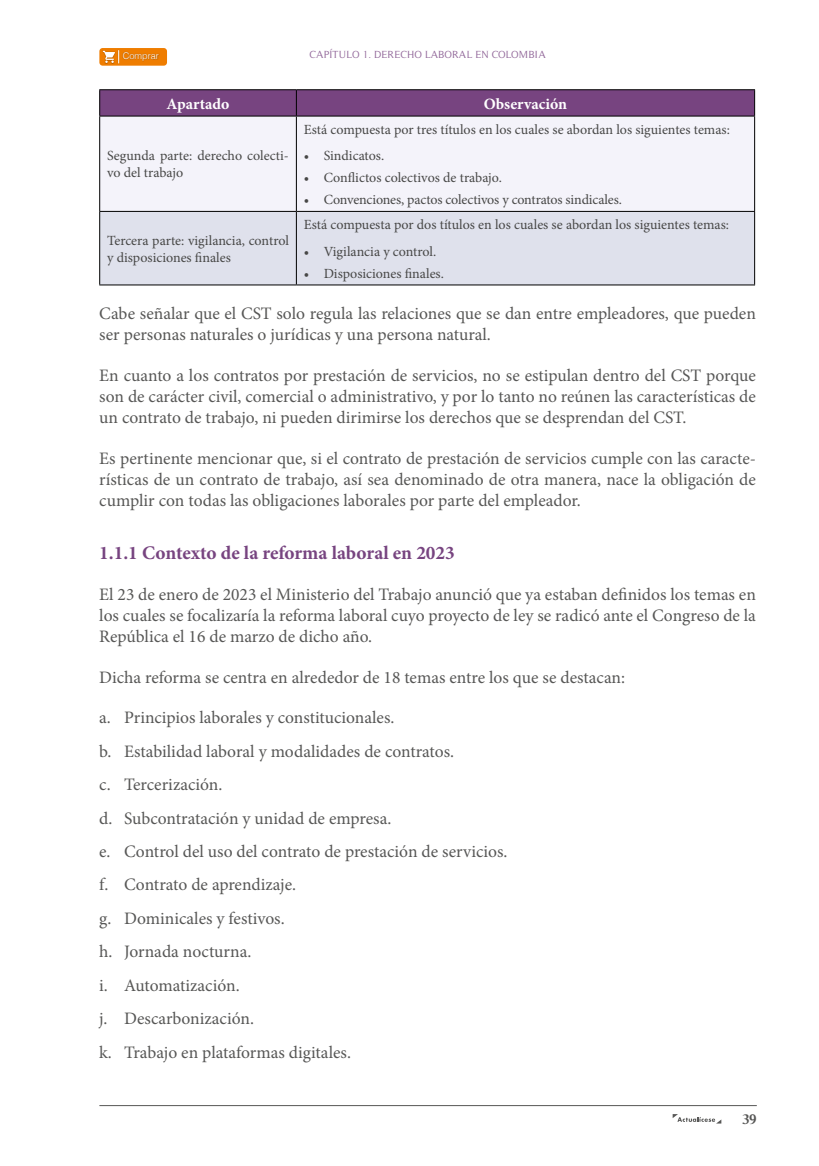
<style>
.page{position:relative;width:819px;height:1166px;background:#fff}
.page>*{position:absolute;margin:0;border:0;box-sizing:border-box;transform-origin:0 0}
.t1{font:700 19.25px "Minion Pro";color:#774480}
.t2{font:17.5px/33.4px "Minion Pro";color:#575756;text-align:justify}
.t3{font:700 15.75px "Minion Pro";color:#fff}
.t4{font:14px/16.8px "Minion Pro";color:#474746}
.t5{font:700 14px "Timeless";color:#575756}
.t6{font:10.5px "Timeless";color:#92689a}
.t7{font:300 9.1px "Helvetica";color:#fff}
</style>
<div class="page">
<hr style="left:99px;top:1105px;width:657px;height:1px;background:#575756">
<svg style="left:672px;top:1114px;width:49px;height:9px"></svg>
<div style="left:99px;top:48px;width:68px;height:18px;background:#ef7d00;border-radius:3px"></div>
<div style="left:122px;top:52px;width:38px;height:10px;background:#000;opacity:.28"></div>
<div style="left:102px;top:50px;width:14px;height:14px;background:#000;opacity:.28"></div>
<hr style="left:117px;top:49px;width:3px;height:16px;background:#000;opacity:.28">
<svg style="left:103px;top:51px;width:16px;height:12px"></svg>
<div style="left:100px;top:117px;width:654px;height:94px;background:#f4f3fa"></div>
<div style="left:100px;top:212px;width:654px;height:72px;background:#dfe1ec"></div>
<hr style="left:99px;top:116px;width:1px;height:95px;background:#000">
<hr style="left:754px;top:116px;width:1px;height:95px;background:#000">
<hr style="left:99px;top:212px;width:1px;height:72px;background:#000">
<hr style="left:99px;top:211px;width:197px;height:1px;background:#000">
<hr style="left:296px;top:211px;width:459px;height:1px;background:#000">
<hr style="left:296px;top:116px;width:1px;height:95px;background:#000">
<hr style="left:296px;top:212px;width:1px;height:72px;background:#000">
<hr style="left:754px;top:212px;width:1px;height:72px;background:#000">
<hr style="left:99px;top:284px;width:197px;height:1px;background:#000">
<hr style="left:296px;top:284px;width:459px;height:1px;background:#000">
<hr style="left:99px;top:89px;width:197px;height:1px;background:#000">
<hr style="left:296px;top:89px;width:459px;height:1px;background:#000">
<svg style="left:99px;top:90px;width:656px;height:26px;background:#73427c"></svg>
<hr style="left:99px;top:116px;width:197px;height:1px;background:#000">
<hr style="left:296px;top:116px;width:459px;height:1px;background:#000">
<p class="t7" style="left:123px;top:48px;width:38px">Comprar</p>
<p class="t6" style="left:309px;top:48px;width:237px">CAPÍTULO 1. DERECHO LABORAL EN COLOMBIA</p>
<p class="t3" style="left:167px;top:92px;width:64px">Apartado</p>
<p class="t3" style="left:483px;top:92px;width:85px">Observación</p>
<p class="t4" style="left:107px;top:148px;width:183px">Segunda parte: derecho colecti&shy;vo del trabajo</p>
<p class="t4" style="left:304px;top:121px;width:427px">Está compuesta por tres títulos en los cuales se abordan los siguientes temas:</p>
<p class="t4" style="left:304px;top:148px;width:82px">• Sindicatos.</p>
<p class="t4" style="left:304px;top:169px;width:199px">• Conflictos colectivos de trabajo.</p>
<p class="t4" style="left:304px;top:191px;width:319px">• Convenciones, pactos colectivos y contratos sindicales.</p>
<p class="t4" style="left:304px;top:216px;width:427px">Está compuesta por dos títulos en los cuales se abordan los siguientes temas:</p>
<p class="t4" style="left:304px;top:243px;width:134px">• Vigilancia y control.</p>
<p class="t4" style="left:304px;top:265px;width:142px">• Disposiciones finales.</p>
<p class="t2" style="left:99px;top:303px;width:658px;line-height:21px">Cabe señalar que el CST solo regula las relaciones que se dan entre empleadores, que pueden ser personas naturales o jurídicas y una persona natural.</p>
<p class="t2" style="left:99px;top:365px;width:658px;line-height:21px">En cuanto a los contratos por prestación de servicios, no se estipulan dentro del CST porque son de carácter civil, comercial o administrativo, y por lo tanto no reúnen las características de un contrato de trabajo, ni pueden dirimirse los derechos que se desprendan del CST.</p>
<p class="t2" style="left:99px;top:448px;width:658px;line-height:21px">Es pertinente mencionar que, si el contrato de prestación de servicios cumple con las caracte&shy;rísticas de un contrato de trabajo, así sea denominado de otra manera, nace la obligación de cumplir con todas las obligaciones laborales por parte del empleador.</p>
<p class="t1" style="left:99px;top:539px;width:357px">1.1.1 Contexto de la reforma laboral en 2023</p>
<p class="t2" style="left:99px;top:584px;width:658px;line-height:21px">El 23 de enero de 2023 el Ministerio del Trabajo anunció que ya estaban definidos los temas en los cuales se focalizaría la reforma laboral cuyo proyecto de ley se radicó ante el Congreso de la República el 16 de marzo de dicho año.</p>
<p class="t2" style="left:99px;top:660px;width:527px">Dicha reforma se centra en alrededor de 18 temas entre los que se destacan:</p>
<p class="t2" style="left:99px;top:701px;width:410px;text-align:left">a. Principios laborales y constitucionales.<br>b. Estabilidad laboral y modalidades de contratos.<br>c. Tercerización.<br>d. Subcontratación y unidad de empresa.<br>e. Control del uso del contrato de prestación de servicios. f. Contrato de aprendizaje.<br>g. Dominicales y festivos.<br>h. Jornada nocturna.<br>i. Automatización.<br>j. Descarbonización.<br>k. Trabajo en plataformas digitales.</p>
<p class="t4" style="left:107px;top:232px;width:183px">Tercera parte: vigilancia, control y disposiciones finales</p>
<p class="t5" style="left:742px;top:1111px;width:16px">39</p>
</div>
